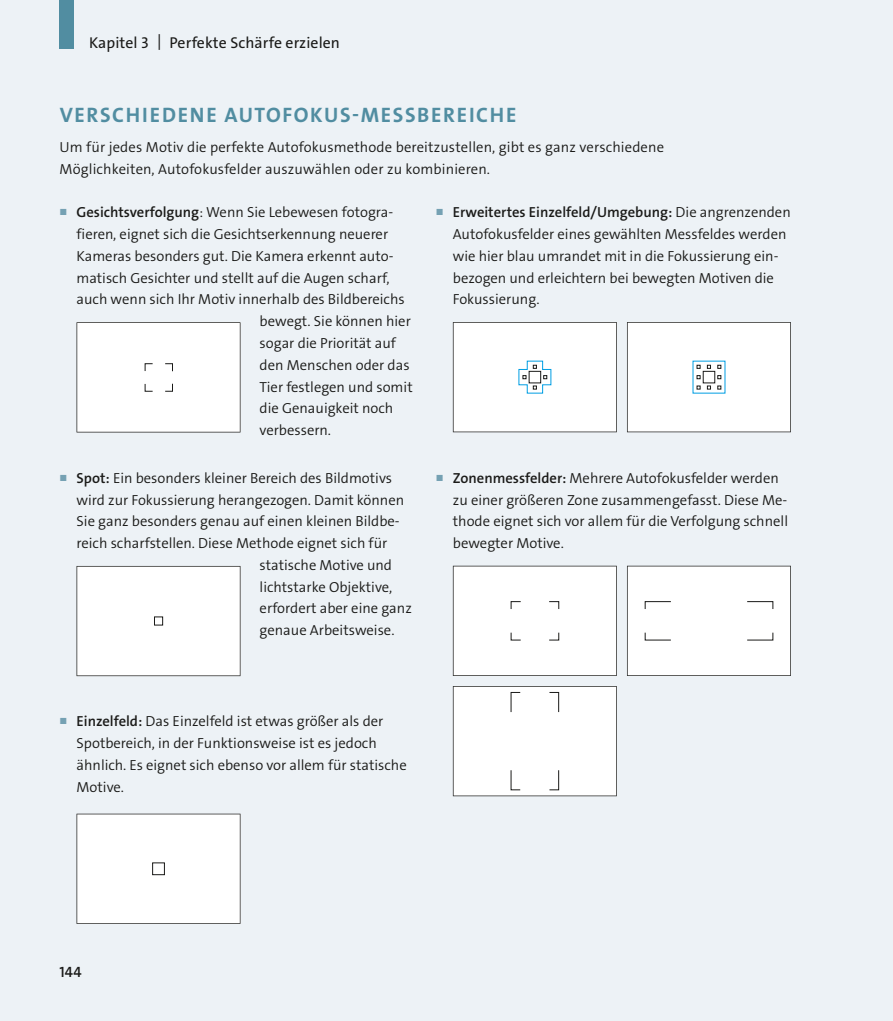
<style>
.page{position:relative;width:893px;height:1021px;background:#fff}
.page>*{position:absolute;margin:0;border:0;box-sizing:border-box;transform-origin:0 0}
.t1{font:700 21px "The Sans Os F";letter-spacing:.08em;color:#518da1}
.t2{font:15.75px "The Sans Os F";letter-spacing:.005em;color:#1a1a18}
.t3{font:600 15px "The Sans Os F";color:#1a1a18}
.t4{font:300 14.7px/21.8px "The Sans Os F";color:#1a1a18}
.s1{font-weight:600}
</style>
<div class="page">
<div style="left:0;top:0;width:893px;height:1020px;background:#edf2f6"></div>
<div style="left:60px;top:0;width:14px;height:49px;background:#518da1"></div>
<div style="left:453px;top:322px;width:164px;height:110px;background:#fff"></div>
<div style="left:627px;top:322px;width:164px;height:110px;background:#fff"></div>
<div style="left:453px;top:565px;width:164px;height:111px;background:#fff"></div>
<div style="left:627px;top:565px;width:164px;height:111px;background:#fff"></div>
<div style="left:453px;top:686px;width:164px;height:110px;background:#fff"></div>
<div style="left:77px;top:322px;width:163px;height:110px;background:#fff"></div>
<div style="left:77px;top:566px;width:163px;height:110px;background:#fff"></div>
<div style="left:154px;top:616px;width:9px;height:9px;border:1px solid #1a1a18"></div>
<div style="left:77px;top:813px;width:163px;height:110px;background:#fff"></div>
<div style="left:152px;top:862px;width:13px;height:13px;border:1px solid #1a1a18"></div>
<p class="t2" style="left:89px;top:32px;width:252px">Kapitel 3 | Perfekte Schärfe erzielen</p>
<h1 class="t1" style="left:60px;top:101px;width:458px">VERSCHIEDENE AUTOFOKUS-MESSBEREICHE</h1>
<p class="t4" style="left:60px;top:136px;width:606px">Um für jedes Motiv die perfekte Autofokusmethode bereitzustellen, gibt es ganz verschiedene<br>Möglichkeiten, Autofokusfelder auszuwählen oder zu kombinieren.</p>
<p class="t4" style="left:60px;top:202px;width:335px"><sup>◼</sup> <span class="s1">Gesichtsverfolgung</span>: Wenn Sie Lebewesen fotogra-</p>
<p class="t4" style="left:77px;top:223px;width:313px">fieren, eignet sich die Gesichtserkennung neuerer</p>
<p class="t4" style="left:77px;top:245px;width:318px">Kameras besonders gut. Die Kamera erkennt auto-</p>
<p class="t4" style="left:77px;top:267px;width:315px">matisch Gesichter und stellt auf die Augen scharf,</p>
<p class="t4" style="left:77px;top:289px;width:330px">auch wenn sich Ihr Motiv innerhalb des Bildbereichs</p>
<p class="t4" style="left:260px;top:310px;width:153px">bewegt. Sie können hier</p>
<p class="t4" style="left:260px;top:332px;width:138px">sogar die Priorität auf</p>
<p class="t4" style="left:260px;top:354px;width:152px">den Menschen oder das</p>
<p class="t4" style="left:260px;top:376px;width:155px">Tier festlegen und somit</p>
<p class="t4" style="left:260px;top:397px;width:135px">die Genauigkeit noch</p>
<p class="t4" style="left:260px;top:419px;width:73px">verbessern.</p>
<p class="t4" style="left:60px;top:467px;width:334px"><sup>◼</sup> <span class="s1">Spot:</span> Ein besonders kleiner Bereich des Bildmotivs</p>
<p class="t4" style="left:77px;top:489px;width:329px">wird zur Fokussierung herangezogen. Damit können</p>
<p class="t4" style="left:77px;top:510px;width:325px">Sie ganz besonders genau auf einen kleinen Bildbe-</p>
<p class="t4" style="left:77px;top:532px;width:312px">reich scharfstellen. Diese Methode eignet sich für</p>
<p class="t4" style="left:260px;top:554px;width:134px">statische Motive und</p>
<p class="t4" style="left:260px;top:576px;width:134px">lichtstarke Objektive,</p>
<p class="t4" style="left:260px;top:597px;width:154px">erfordert aber eine ganz</p>
<p class="t4" style="left:260px;top:619px;width:136px">genaue Arbeitsweise.</p>
<p class="t4" style="left:453px;top:202px;width:339px;text-indent:-17px"><sup>◼</sup> <span class="s1">Erweitertes Einzelfeld/Umgebung:</span> Die angrenzenden Autofokusfelder eines gewählten Messfeldes werden wie hier blau umrandet mit in die Fokussierung ein&shy;bezogen und erleichtern bei bewegten Motiven die Fokussierung.</p>
<p class="t4" style="left:453px;top:467px;width:337px;text-indent:-17px"><sup>◼</sup> <span class="s1">Zonenmessfelder:</span> Mehrere Autofokusfelder werden zu einer größeren Zone zusammengefasst. Diese Me&shy;thode eignet sich vor allem für die Verfolgung schnell bewegter Motive.</p>
<p class="t4" style="left:77px;top:710px;width:332px;text-indent:-17px"><sup>◼</sup> <span class="s1">Einzelfeld:</span> Das Einzelfeld ist etwas größer als der Spotbereich, in der Funktionsweise ist es jedoch ähnlich. Es eignet sich ebenso vor allem für statische Motive.</p>
<p class="t3" style="left:60px;top:962px;width:24px">144</p>
</div>
